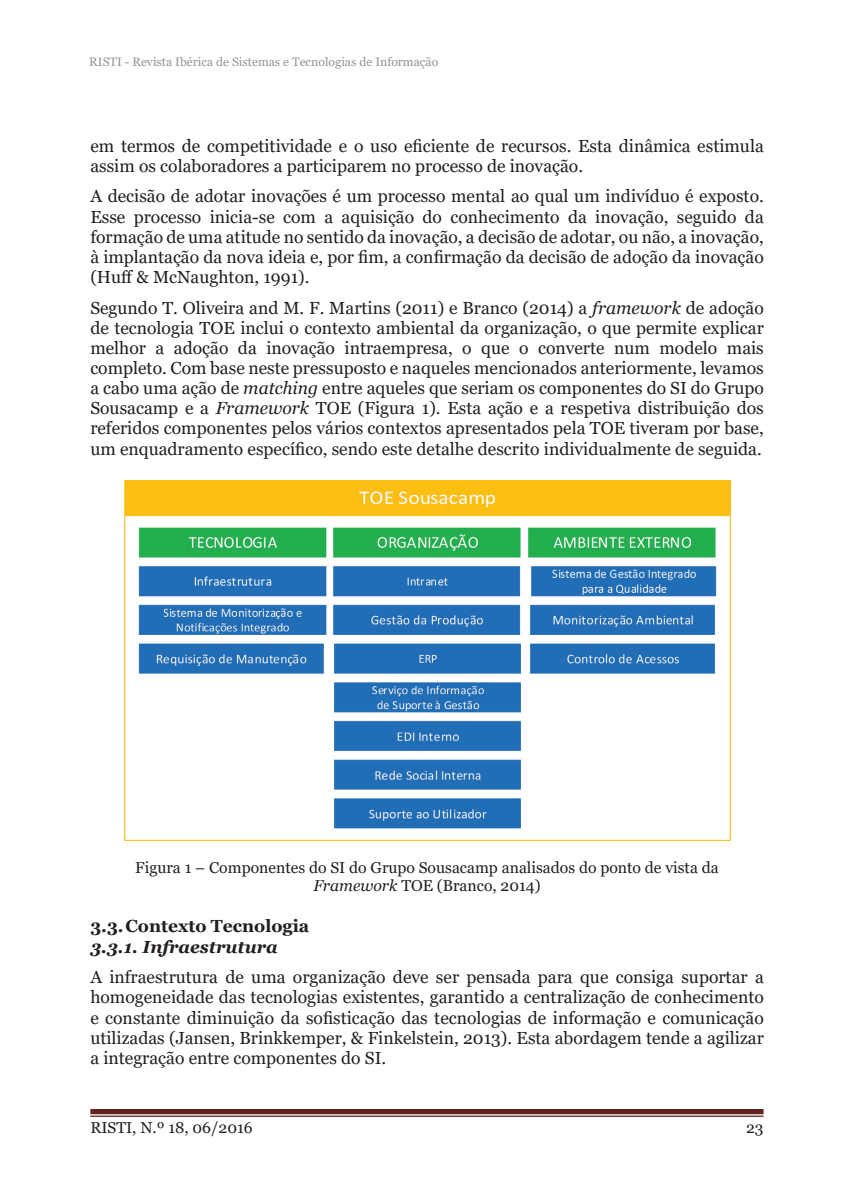
<style>
.page{position:relative;width:844px;height:1191px;background:#fff}
.page>*{position:absolute;margin:0;border:0;box-sizing:border-box;transform-origin:0 0}
.txt{font:17.5px/20.1px "Georgia";color:#231f20;text-align:justify}
.t1{font:700 17.5px "Georgia";color:#231f20}
.t2{font:italic 700 17.5px "Georgia";color:#231f20}
.legned{font:15.75px/17.8px "Georgia";color:#231f20;text-align:center}
.t3{font:12.25px "Georgia";color:#939598}
.s1{font-style:italic}
</style>
<div class="page">
<div style="left:90px;top:1109px;width:673px;height:5px;background:#622322"></div>
<hr style="left:90px;top:1115px;width:673px;height:1px;background:#622322">
<img style="left:124px;top:480px;width:606px;height:360px">
<p class="t3" style="left:89px;top:54px;width:350px">RISTI - Revista Ibérica de Sistemas e Tecnologias de Informação</p>
<p class="txt" style="left:90px;top:136px;width:674px">em termos de competitividade e o uso eficiente de recursos. Esta dinâmica estimula assim os colaboradores a participarem no processo de inovação.</p>
<p class="txt" style="left:90px;top:187px;width:674px">A decisão de adotar inovações é um processo mental ao qual um indivíduo é exposto.<br>Esse processo inicia-se com a aquisição do conhecimento da inovação, seguido da formação de uma atitude no sentido da inovação, a decisão de adotar, ou não, a inovação, à implantação da nova ideia e, por fim, a confirmação da decisão de adoção da inovação (Huff &amp; McNaughton, 1991).</p>
<p class="txt" style="left:90px;top:298px;width:674px">Segundo T. Oliveira and M. F. Martins (2011) e Branco (2014) a <span class="s1">framework</span> de adoção de tecnologia TOE inclui o contexto ambiental da organização, o que permite explicar melhor a adoção da inovação intraempresa, o que o converte num modelo mais completo. Com base neste pressuposto e naqueles mencionados anteriormente, levamos a cabo uma ação de <span class="s1">matching</span> entre aqueles que seriam os componentes do SI do Grupo Sousacamp e a <span class="s1">Framework</span> TOE (Figura 1). Esta ação e a respetiva distribuição dos referidos componentes pelos vários contextos apresentados pela TOE tiveram por base, um enquadramento específico, sendo este detalhe descrito individualmente de seguida.</p>
<p class="legned" style="left:135px;top:859px;width:584px">Figura 1 – Componentes do SI do Grupo Sousacamp analisados do ponto de vista da<br><span class="s1">Framework</span> TOE (Branco, 2014)</p>
<h2 class="t1" style="left:90px;top:915px;width:220px">3.3.Contexto Tecnologia</h2>
<h3 class="t2" style="left:90px;top:935px;width:189px">3.3.1. Infraestrutura</h3>
<p class="txt" style="left:90px;top:967px;width:674px">A infraestrutura de uma organização deve ser pensada para que consiga suportar a homogeneidade das tecnologias existentes, garantido a centralização de conhecimento e constante diminuição da sofisticação das tecnologias de informação e comunicação utilizadas (Jansen, Brinkkemper, &amp; Finkelstein, 2013). Esta abordagem tende a agilizar a integração entre componentes do SI.</p>
<p class="legned" style="left:90px;top:1118px;width:164px">RISTI, N.º 18, 06/2016</p>
<p class="legned" style="left:745px;top:1118px;width:19px">23</p>
</div>
